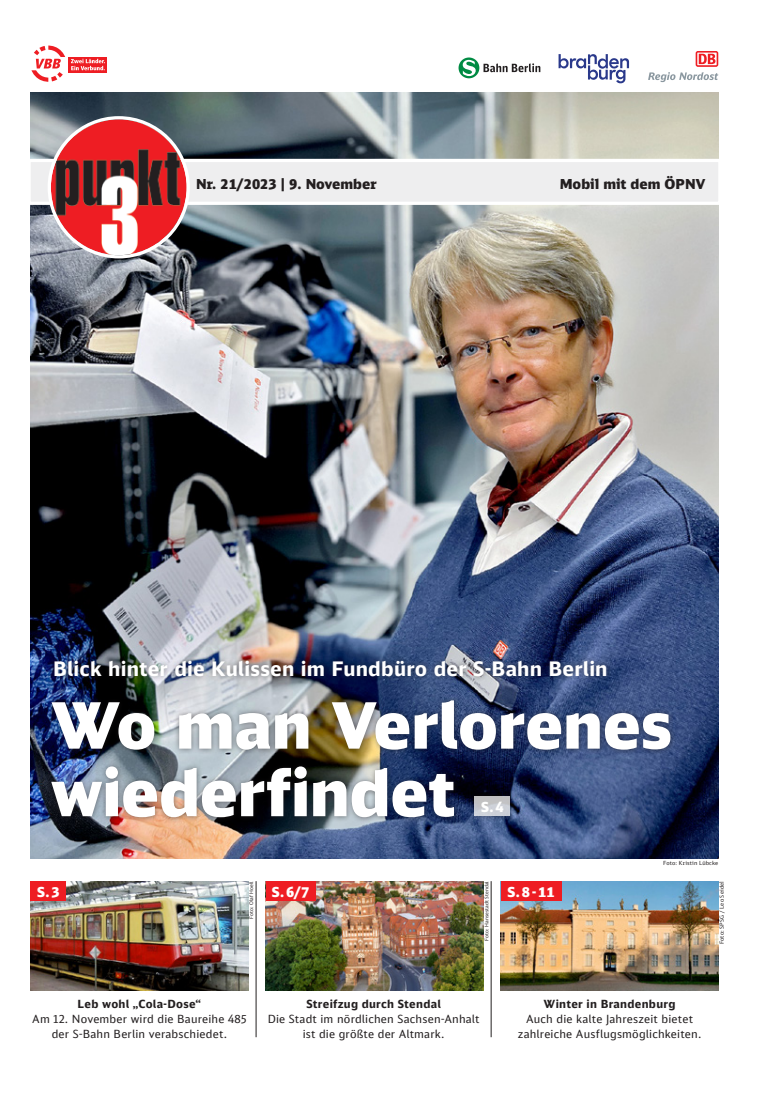
<style>
.page{position:relative;width:762px;height:1117px;background:#fff}
.page>*{position:absolute;margin:0;border:0;box-sizing:border-box;transform-origin:0 0}
.t1{font:900 63.75px/67.5px "DB Sans Alternate";letter-spacing:-.01em;color:#fff}
.t2{font:700 20px "DB Sans Alternate";letter-spacing:.01em;color:#fff}
.t3{font:900 13.75px "DB Sans";color:#231f20}
.t4{font:900 13.75px "DB Sans";color:#fff}
.t5{font:11.25px/15px "DB Sans Alternate";letter-spacing:.015em;color:#231f20;text-align:center}
.t6{font:5.62px "DB Sans";letter-spacing:.02em;color:#231f20}
.t7{font:5px "DB Sans Alternate";letter-spacing:.01em;color:#231f20}
.s1{font-weight:700}
</style>
<div class="page">
<img style="left:31px;top:93px;width:687px;height:765px">
<div style="left:49px;top:654px;width:563px;height:27px;background:#231f20;opacity:.55"></div>
<div style="left:46px;top:694px;width:630px;height:129px;background:#231f20;opacity:.55"></div>
<div style="left:475px;top:796px;width:35px;height:20px;background:linear-gradient(to bottom,#bfbebd,#cfd4dd)"></div>
<svg style="left:30px;top:157px;width:689px;height:49px"></svg>
<img style="left:51px;top:119px;width:136px;height:136px;border-radius:68px">
<div style="left:48px;top:116px;width:142px;height:142px;border:3px solid #fff;border-radius:50%"></div>
<img style="left:266px;top:881px;width:217px;height:109px">
<hr style="left:256px;top:880px;width:1px;height:156px;background:#231f20">
<hr style="left:491px;top:880px;width:1px;height:156px;background:#231f20">
<img style="left:501px;top:881px;width:217px;height:109px">
<img style="left:31px;top:881px;width:217px;height:109px">
<div style="left:31px;top:880px;width:35px;height:20px;background:#ee1d23"></div>
<div style="left:266px;top:880px;width:49px;height:20px;background:#ee1d23"></div>
<div style="left:501px;top:880px;width:60px;height:20px;background:#ee1d23"></div>
<svg style="left:68px;top:66px;width:39px;height:6px"></svg>
<svg style="left:32px;top:45px;width:33px;height:37px"></svg>
<div style="left:68px;top:57px;width:39px;height:9px;background:#ee1d23"></div>
<svg style="left:71px;top:59px;width:34px;height:11px"></svg>
<svg style="left:458px;top:57px;width:82px;height:21px"></svg>
<svg style="left:648px;top:72px;width:70px;height:10px"></svg>
<svg style="left:695px;top:51px;width:23px;height:16px"></svg>
<div style="left:697px;top:53px;width:19px;height:12px;background:#fac8c9"></div>
<svg style="left:699px;top:54px;width:16px;height:10px"></svg>
<svg style="left:558px;top:54px;width:71px;height:29px"></svg>
<p class="t3" style="left:196px;top:175px;width:182px">Nr. 21/2023 | 9. November</p>
<p class="t3" style="left:560px;top:175px;width:147px">Mobil mit dem ÖPNV</p>
<p class="t2" style="left:53px;top:655px;width:556px">Blick hinter die Kulissen im Fundbüro der S-Bahn Berlin</p>
<p class="t1" style="left:50px;top:689px;width:623px">Wo man Verlorenes wiederfindet</p>
<p class="t4" style="left:481px;top:798px;width:24px">S. 4</p>
<p class="t6" style="left:663px;top:858px;width:57px">Foto: Kristin Lübcke</p>
<p class="t7" style="left:248px;top:918px;width:39px;rotate:-90deg">Foto: Olaf Hoell</p>
<p class="t7" style="left:483px;top:940px;width:61px;rotate:-90deg">Foto: Hansestadt Stendal</p>
<p class="t4" style="left:37px;top:882px;width:24px">S. 3</p>
<p class="t4" style="left:272px;top:882px;width:39px">S. 6/7</p>
<p class="t4" style="left:507px;top:882px;width:49px">S. 8 - 11</p>
<p class="t6" style="left:718px;top:944px;width:65px;rotate:-90deg">Foto: SPSG / Leo Seidel</p>
<p class="t5" style="left:32px;top:996px;width:216px"><span class="s1">Leb wohl „Cola-Dose“<br></span>Am 12. November wird die Baureihe 485 der S-Bahn Berlin verabschiedet.</p>
<p class="t5" style="left:268px;top:996px;width:213px"><span class="s1">Streifzug durch Stendal<br></span>Die Stadt im nördlichen Sachsen-Anhalt ist die größte der Altmark.</p>
<p class="t5" style="left:518px;top:996px;width:185px"><span class="s1">Winter in Brandenburg<br></span>Auch die kalte Jahreszeit bietet zahlreiche Ausflugsmöglichkeiten.</p>
</div>
